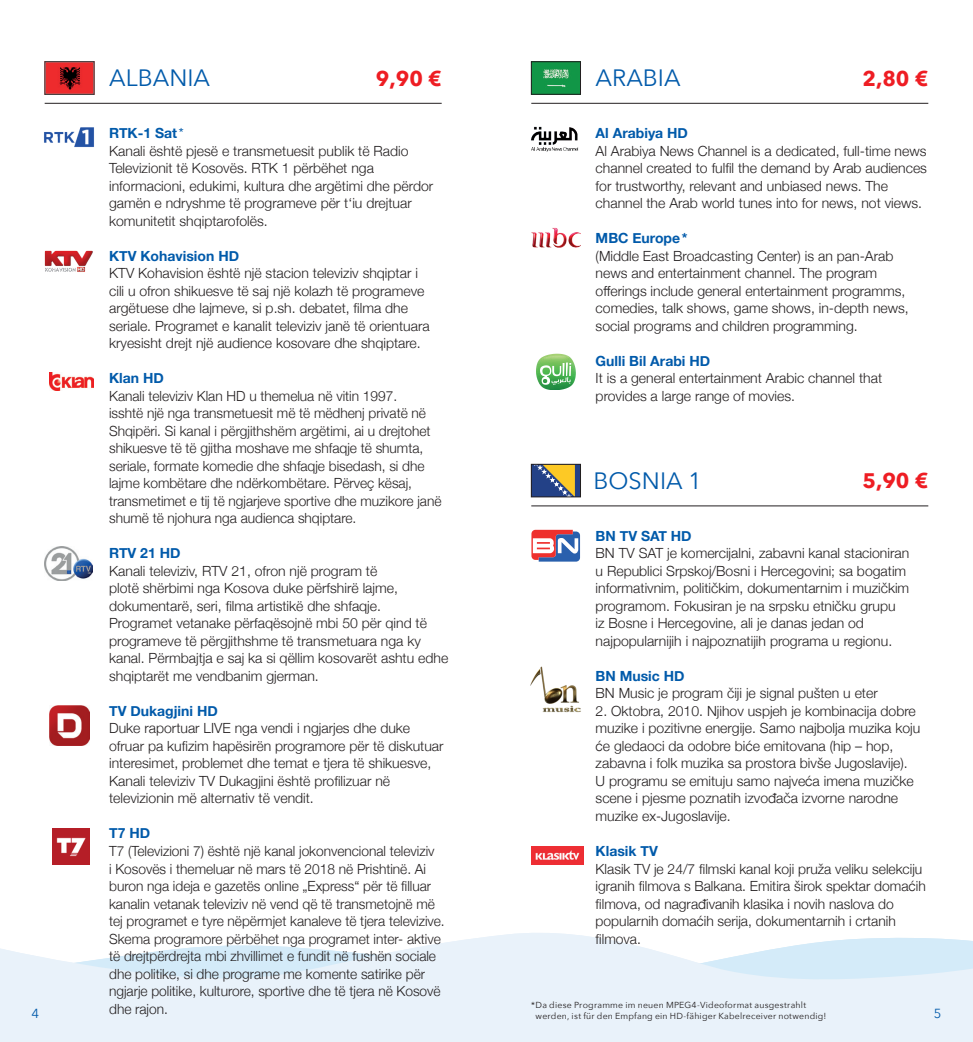
<style>
.page{position:relative;width:973px;height:1042px;background:#fff}
.page>*{position:absolute;margin:0;border:0;box-sizing:border-box;transform-origin:0 0}
.t1{font:23.62px "Avenir Next";color:#015aaa}
.t2{font:700 21px "Avenir Next";color:#ee1d23}
.t3{font:300 14px/17.5px "Helvetica Neue";color:#231f20}
.t4{font:700 14px "Helvetica Neue";color:#015aaa}
.t5{font:13.12px "Avenir Next";color:#015aaa}
.t6{font:8.75px "Avenir Next";letter-spacing:.025em;color:#231f20}
.s1{font-weight:700;color:#015aaa}
.s2{font-weight:400;color:#015aaa}
</style>
<div class="page">
<svg style="left:0;top:933px;width:972px;height:109px;fill:#e9f2fa"></svg>
<hr style="left:45px;top:103px;width:396px;height:1px;background:#231f20">
<img style="left:47px;top:63px;width:45px;height:30px">
<div style="left:45px;top:61px;width:49px;height:34px;border:1px solid #231f20"></div>
<img style="left:44px;top:127px;width:50px;height:20px">
<img style="left:44px;top:250px;width:49px;height:22px">
<svg style="left:44px;top:558px;width:49px;height:16px"></svg>
<img style="left:45px;top:546px;width:47px;height:35px">
<img style="left:53px;top:828px;width:36px;height:37px">
<img style="left:50px;top:372px;width:43px;height:18px">
<img style="left:50px;top:706px;width:39px;height:39px">
<img style="left:533px;top:63px;width:45px;height:30px">
<div style="left:531px;top:61px;width:49px;height:34px;border:1px solid #231f20"></div>
<img style="left:531px;top:227px;width:49px;height:21px">
<img style="left:531px;top:126px;width:48px;height:26px">
<svg style="left:536px;top:354px;width:39px;height:36px"></svg>
<svg style="left:533px;top:466px;width:45px;height:29px"></svg>
<svg style="left:534px;top:466px;width:40px;height:29px"></svg>
<div style="left:531px;top:464px;width:49px;height:33px;border:1px solid #231f20"></div>
<svg style="left:534px;top:529px;width:44px;height:33px"></svg>
<svg style="left:531px;top:530px;width:49px;height:31px"></svg>
<img style="left:530px;top:666px;width:51px;height:47px">
<hr style="left:531px;top:103px;width:397px;height:1px;background:#231f20">
<hr style="left:531px;top:505px;width:397px;height:1px;background:#231f20">
<img style="left:531px;top:846px;width:52px;height:19px">
<h1 class="t1" style="left:109px;top:58px;width:102px">ALBANIA</h1>
<h2 class="t2" style="left:376px;top:60px;width:67px">9,90 €</h2>
<h1 class="t1" style="left:595px;top:58px;width:86px">ARABIA</h1>
<h2 class="t2" style="left:862px;top:60px;width:67px">2,80 €</h2>
<p class="t3" style="left:109px;top:124px;width:325px"><span class="s1">RTK-1 Sat</span><span class="s2">*<br></span>Kanali është pjesë e transmetuesit publik të Radio Televizionit të Kosovës. RTK 1 përbëhet nga informacioni, edukimi, kultura dhe argëtimi dhe përdor gamën e ndryshme të programeve për t‘iu drejtuar komunitetit shqiptarofolës.</p>
<p class="t4" style="left:109px;top:245px;width:131px">KTV Kohavision HD</p>
<p class="t3" style="left:109px;top:264px;width:322px">KTV Kohavision është një stacion televiziv shqiptar i cili u ofron shikuesve të saj një kolazh të programeve argëtuese dhe lajmeve, si p.sh. debatet, filma dhe seriale. Programet e kanalit televiziv janë të orientuara kryesisht drejt një audience kosovare dhe shqiptare.</p>
<p class="t4" style="left:109px;top:367px;width:56px">Klan HD</p>
<p class="t3" style="left:109px;top:386px;width:334px">Kanali televiziv Klan HD u themelua në vitin 1997.<br>isshtë një nga transmetuesit më të mëdhenj privatë në Shqipëri. Si kanal i përgjithshëm argëtimi, ai u drejtohet shikuesve të të gjitha moshave me shfaqje të shumta, seriale, formate komedie dhe shfaqje bisedash, si dhe lajme kombëtare dhe ndërkombëtare. Përveç kësaj, transmetimet e tij të ngjarjeve sportive dhe muzikore janë shumë të njohura nga audienca shqiptare.</p>
<p class="t4" style="left:109px;top:542px;width:73px">RTV 21 HD</p>
<p class="t3" style="left:109px;top:561px;width:340px">Kanali televiziv, RTV 21, ofron një program të<br>plotë shërbimi nga Kosova duke përfshirë lajme, dokumentarë, seri, filma artistikë dhe shfaqje.<br>Programet vetanake përfaqësojnë mbi 50 për qind të programeve të përgjithshme të transmetuara nga ky kanal. Përmbajtja e saj ka si qëllim kosovarët ashtu edhe shqiptarët me vendbanim gjerman.</p>
<p class="t4" style="left:109px;top:700px;width:110px">TV Dukagjini HD</p>
<p class="t3" style="left:109px;top:719px;width:336px">Duke raportuar LIVE nga vendi i ngjarjes dhe duke ofruar pa kufizim hapësirën programore për të diskutuar interesimet, problemet dhe temat e tjera të shikuesve, Kanali televiziv TV Dukagjini është profilizuar në televizionin më alternativ të vendit.</p>
<p class="t4" style="left:109px;top:822px;width:42px">T7 HD</p>
<p class="t3" style="left:109px;top:841px;width:337px">T7 (Televizioni 7) është një kanal jokonvencional televiziv<br>i Kosovës i themeluar në mars të 2018 në Prishtinë. Ai buron nga ideja e gazetës online „Express“ për të filluar kanalin vetanak televiziv në vend që të transmetojnë më tej programet e tyre nëpërmjet kanaleve të tjera televizive.<br>Skema programore përbëhet nga programet inter- aktive të drejtpërdrejta mbi zhvillimet e fundit në fushën sociale dhe politike, si dhe programe me komente satirike për ngjarje politike, kulturore, sportive dhe të tjera në Kosovë dhe rajon.</p>
<p class="t4" style="left:595px;top:122px;width:94px">Al Arabiya HD</p>
<p class="t3" style="left:595px;top:141px;width:333px">Al Arabiya News Channel is a dedicated, full-time news channel created to fulfil the demand by Arab audiences for trustworthy, relevant and unbiased news. The channel the Arab world tunes into for news, not views.</p>
<p class="t4" style="left:595px;top:227px;width:93px">MBC Europe*</p>
<p class="t3" style="left:595px;top:246px;width:314px">(Middle East Broadcasting Center) is an pan-Arab news and entertainment channel. The program offerings include general entertainment programms, comedies, talk shows, game shows, in-depth news, social programs and children programming.</p>
<p class="t4" style="left:595px;top:350px;width:116px">Gulli Bil Arabi HD</p>
<p class="t3" style="left:595px;top:369px;width:288px">It is a general entertainment Arabic channel that provides a large range of movies.</p>
<h1 class="t1" style="left:593px;top:461px;width:110px">BOSNIA 1</h1>
<h2 class="t2" style="left:862px;top:463px;width:67px">5,90 €</h2>
<p class="t4" style="left:595px;top:525px;width:97px">BN TV SAT HD</p>
<p class="t3" style="left:595px;top:544px;width:315px">BN TV SAT je komercijalni, zabavni kanal stacioniran u Republici Srpskoj/Bosni i Hercegovini; sa bogatim informativnim, političkim, dokumentarnim i muzičkim programom. Fokusiran je na srpsku etničku grupu<br>iz Bosne i Hercegovine, ali je danas jedan od najpopularnijih i najpoznatijih programa u regionu.</p>
<p class="t4" style="left:595px;top:665px;width:90px">BN Music HD</p>
<p class="t3" style="left:595px;top:684px;width:283px">BN Music je program čiji je signal pušten u eter</p>
<p class="t3" style="left:595px;top:701px;width:326px">2. Oktobra, 2010. Njihov uspjeh je kombinacija dobre muzike i pozitivne energije. Samo najbolja muzika koju će gledaoci da odobre biće emitovana (hip – hop, zabavna i folk muzika sa prostora bivše Jugoslavije).<br>U programu se emituju samo najveća imena muzičke scene i pjesme poznatih izvođača izvorne narodne muzike ex-Jugoslavije.</p>
<p class="t4" style="left:595px;top:840px;width:64px">Klasik TV</p>
<p class="t3" style="left:595px;top:859px;width:331px">Klasik TV je 24/7 filmski kanal koji pruža veliku selekciju igranih filmova s Balkana. Emitira širok spektar domaćih filmova, od nagrađivanih klasika i novih naslova do popularnih domaćih serija, dokumentarnih i crtanih filmova.</p>
<p class="t6" style="left:531px;top:998px;width:276px">*Da diese Programme im neuen MPEG4-Videoformat ausgestrahlt</p>
<p class="t5" style="left:32px;top:1003px;width:9px">4</p>
<p class="t6" style="left:535px;top:1008px;width:292px">werden, ist für den Empfang ein HD-fähiger Kabelreceiver notwendig!</p>
<p class="t5" style="left:933px;top:1003px;width:9px">5</p>
</div>
